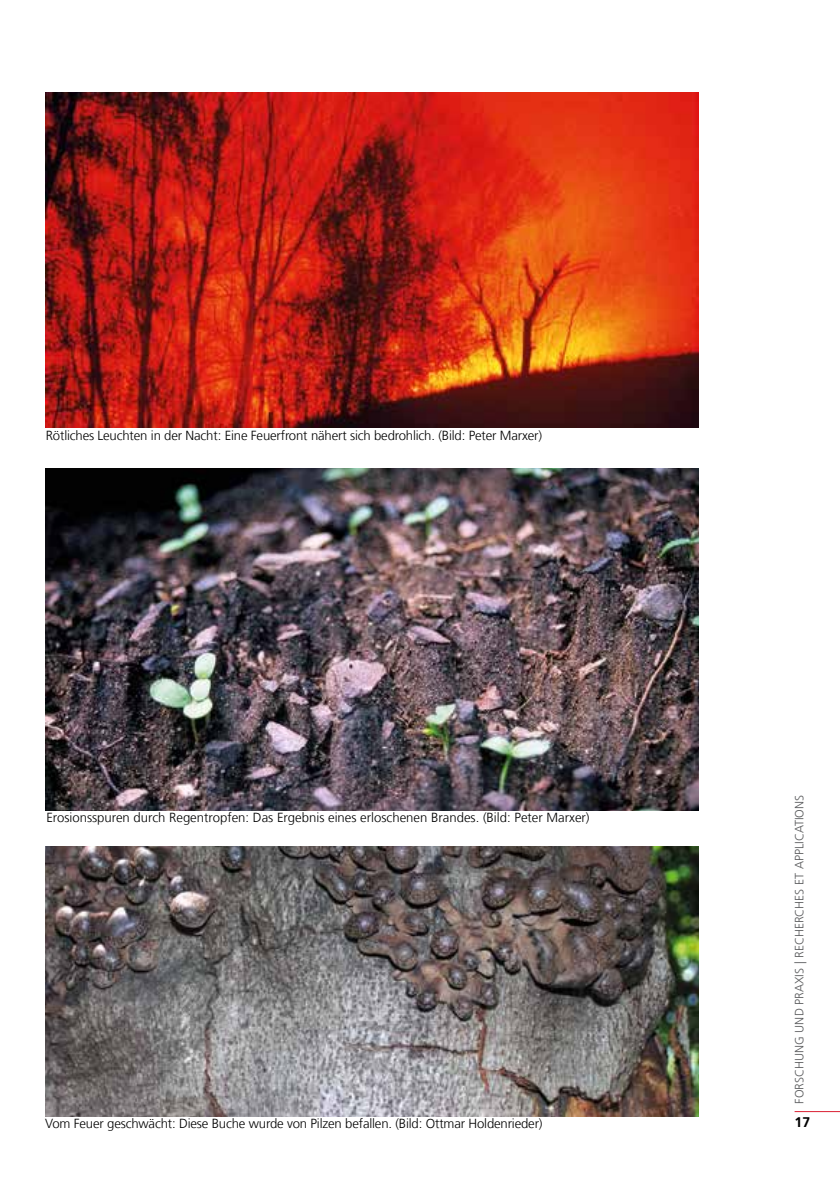
<style>
.page{position:relative;width:840px;height:1191px;background:#fff}
.page>*{position:absolute;margin:0;border:0;box-sizing:border-box;transform-origin:0 0}
.t1{font:700 14px "Frutiger LT Com";color:#000}
.t2{font:300 13.2px "Frutiger LT Com";letter-spacing:-.01em;color:#000}
.t3{font:300 12px "Frutiger LT Com";color:#58595b}
</style>
<div class="page">
<hr style="left:794px;top:1111px;width:45px;height:1px;background:#da2032">
<img style="left:45px;top:93px;width:652px;height:335px">
<img style="left:46px;top:468px;width:651px;height:342px">
<img style="left:45px;top:846px;width:652px;height:270px">
<p class="t2" style="left:46px;top:428px;width:497px">Rötliches Leuchten in der Nacht: Eine Feuerfront nähert sich bedrohlich. (Bild: Peter Marxer)</p>
<p class="t2" style="left:46px;top:810px;width:544px">Erosionsspuren durch Regentropfen: Das Ergebnis eines erloschenen Brandes. (Bild: Peter Marxer)</p>
<p class="t2" style="left:45px;top:1116px;width:498px">Vom Feuer geschwächt: Diese Buche wurde von Pilzen befallen. (Bild: Ottmar Holdenrieder)</p>
<p class="t3" style="left:792px;top:1103px;width:310px;rotate:-90deg">forschung und praxis | recherches et applications</p>
<p class="t1" style="left:794px;top:1113px;width:17px">17</p>
</div>
